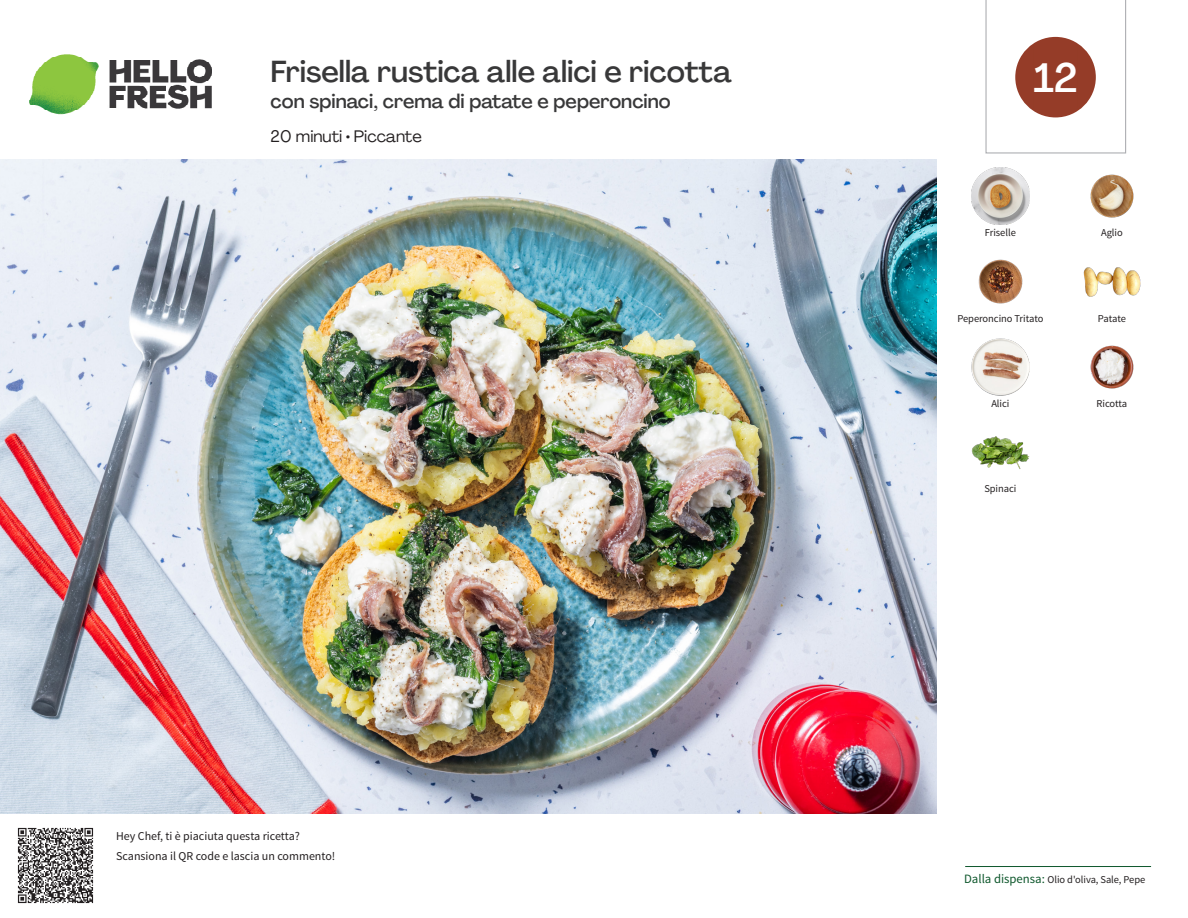
<style>
.page{position:relative;width:1188px;height:918px;background:#fff}
.page>*{position:absolute;margin:0;border:0;box-sizing:border-box;transform-origin:0 0}
._24_Recipe_Nr_Bag{font:500 40.5px "Agrandir";color:#fff}
._15_Titel_UK{font:500 30px "Agrandir";color:#383839}
._15_Titel_UK-2{font:500 19.5px "Agrandir";color:#383839}
._02_Box_Type{font:16.5px "Agrandir";color:#231f20}
._06_Before_Start{font:12px "Source Sans Pro";color:#231f20}
._18_FRONT_ingredients_UK{font:10.5px "Source Sans Pro";letter-spacing:-.005em;color:#231f20}
.t1{font:10.5px "Source Sans Variable";letter-spacing:-.005em;color:#231f20}
.s1{font-family:"Source Sans Pro";font-size:12.75px;color:#0e572c}
</style>
<div class="page">
<img style="left:30px;top:54px;width:181px;height:61px">
<hr style="left:965px;top:866px;width:186px;height:1px;background:#0e572c">
<img style="left:0;top:159px;width:936px;height:655px">
<img style="left:1090px;top:174px;width:44px;height:44px">
<img style="left:972px;top:168px;width:57px;height:57px">
<img style="left:1083px;top:267px;width:58px;height:30px">
<img style="left:978px;top:259px;width:45px;height:45px">
<img style="left:1090px;top:345px;width:44px;height:44px">
<img style="left:972px;top:338px;width:57px;height:58px">
<img style="left:972px;top:436px;width:57px;height:33px">
<img style="left:17px;top:827px;width:77px;height:77px">
<svg style="left:985px;top:0;width:141px;height:154px"></svg>
<p class="_15_Titel_UK" style="left:271px;top:53px;width:463px">Frisella rustica alle alici e ricotta</p>
<p class="_15_Titel_UK-2" style="left:271px;top:89px;width:402px">con spinaci, crema di patate e peperoncino</p>
<p class="_02_Box_Type" style="left:271px;top:126px;width:153px">20 minuti • Piccante</p>
<p class="_06_Before_Start" style="left:116px;top:829px;width:185px">Hey Chef, ti è piaciuta questa ricetta?</p>
<p class="_06_Before_Start" style="left:116px;top:848px;width:221px">Scansiona il QR code e lascia un commento!</p>
<p class="_24_Recipe_Nr_Bag" style="left:1034px;top:53px;width:46px">12</p>
<p class="_18_FRONT_ingredients_UK" style="left:985px;top:226px;width:32px">Friselle</p>
<p class="_18_FRONT_ingredients_UK" style="left:1101px;top:226px;width:23px">Aglio</p>
<p class="_18_FRONT_ingredients_UK" style="left:957px;top:312px;width:88px">Peperoncino Tritato</p>
<p class="_18_FRONT_ingredients_UK" style="left:1098px;top:312px;width:30px">Patate</p>
<p class="_18_FRONT_ingredients_UK" style="left:991px;top:397px;width:20px">Alici</p>
<p class="_18_FRONT_ingredients_UK" style="left:1096px;top:397px;width:32px">Ricotta</p>
<p class="_18_FRONT_ingredients_UK" style="left:984px;top:482px;width:34px">Spinaci</p>
<p class="t1" style="left:964px;top:873px;width:183px"><span class="s1">Dalla dispensa:</span> Olio d'oliva, Sale, Pepe</p>
</div>
